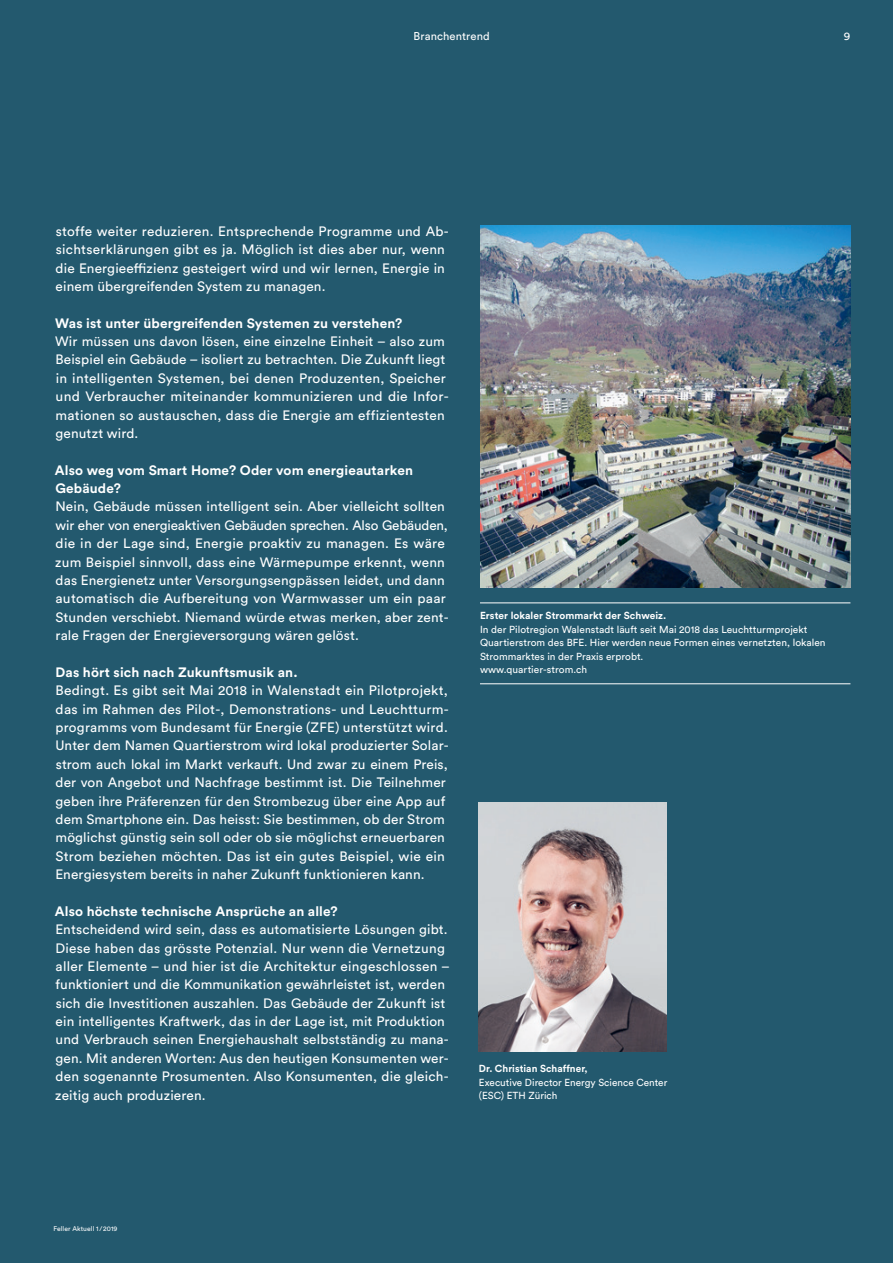
<style>
.page{position:relative;width:893px;height:1263px;background:#23596e}
.page>*{position:absolute;margin:0;border:0;box-sizing:border-box;transform-origin:0 0}
.t1{font:13.5px/18.5px "Circular Std";letter-spacing:.01em;color:#fff}
.t2{font:700 13.5px/18.5px "Circular Std";letter-spacing:.01em;color:#fff}
.t3{font:11.25px "Circular Std";letter-spacing:.01em;color:#fff}
.t4{font:10.2px/13.5px "Circular Std";letter-spacing:.005em;color:#fff}
.t5{font:700 10.2px "Circular Std";letter-spacing:.005em;color:#fff}
.t6{font:6.75px "Circular Std";letter-spacing:.01em;color:#fff}
</style>
<div class="page">
<img style="left:480px;top:226px;width:370px;height:361px">
<img style="left:479px;top:802px;width:187px;height:249px">
<hr style="left:480px;top:602px;width:370px;height:1px;background:#fff">
<hr style="left:480px;top:683px;width:370px;height:1px;background:#fff">
<p class="t3" style="left:414px;top:29px;width:78px">Branchentrend</p>
<p class="t3" style="left:844px;top:29px;width:8px">9</p>
<p class="t1" style="left:56px;top:222px;width:395px">stoffe weiter reduzieren. Entsprechende Programme und Ab&shy;sichtserklärungen gibt es ja. Möglich ist dies aber nur, wenn die Energieeffizienz gesteigert wird und wir lernen, Energie in einem übergreifenden System zu managen.</p>
<p class="t2" style="left:55px;top:313px;width:349px">Was ist unter übergreifenden Systemen zu verstehen?</p>
<p class="t1" style="left:55px;top:332px;width:395px">Wir müssen uns davon lösen, eine einzelne Einheit – also zum Beispiel ein Gebäude – isoliert zu betrachten. Die Zukunft liegt in intelligenten Systemen, bei denen Produzenten, Speicher und Verbraucher miteinander kommunizieren und die Infor&shy;mationen so austauschen, dass die Energie am effizientesten genutzt wird.</p>
<p class="t2" style="left:55px;top:460px;width:360px">Also weg vom Smart Home? Oder vom energieautarken<br>Gebäude?</p>
<p class="t1" style="left:55px;top:497px;width:395px">Nein, Gebäude müssen intelligent sein. Aber vielleicht sollten wir eher von energieaktiven Gebäuden sprechen. Also Gebäuden, die in der Lage sind, Energie proaktiv zu managen. Es wäre zum Beispiel sinnvoll, dass eine Wärmepumpe erkennt, wenn das Energienetz unter Versorgungsengpässen leidet, und dann automatisch die Aufbereitung von Warmwasser um ein paar Stunden verschiebt. Niemand würde etwas merken, aber zent&shy;rale Fragen der Energieversorgung wären gelöst.</p>
<p class="t2" style="left:56px;top:663px;width:244px">Das hört sich nach Zukunftsmusik an.</p>
<p class="t1" style="left:55px;top:681px;width:395px">Bedingt. Es gibt seit Mai 2018 in Walenstadt ein Pilotprojekt, das im Rahmen des Pilot-, Demonstrations- und Leuchtturm&shy;programms vom Bundesamt für Energie (ZFE) unterstützt wird.<br>Unter dem Namen Quartierstrom wird lokal produzierter Solar&shy;strom auch lokal im Markt verkauft. Und zwar zu einem Preis, der von Angebot und Nachfrage bestimmt ist. Die Teilnehmer geben ihre Präferenzen für den Strombezug über eine App auf dem Smartphone ein. Das heisst: Sie bestimmen, ob der Strom möglichst günstig sein soll oder ob sie möglichst erneuerbaren Strom beziehen möchten. Das ist ein gutes Beispiel, wie ein Energiesystem bereits in naher Zukunft funktionieren kann.</p>
<p class="t2" style="left:55px;top:901px;width:284px">Also höchste technische Ansprüche an alle?</p>
<p class="t1" style="left:55px;top:920px;width:396px">Entscheidend wird sein, dass es automatisierte Lösungen gibt.<br>Diese haben das grösste Potenzial. Nur wenn die Vernetzung aller Elemente – und hier ist die Architektur eingeschlossen – funktioniert und die Kommunikation gewährleistet ist, werden sich die Investitionen auszahlen. Das Gebäude der Zukunft ist ein intelligentes Kraftwerk, das in der Lage ist, mit Produktion und Verbrauch seinen Energiehaushalt selbstständig zu mana&shy;gen. Mit anderen Worten: Aus den heutigen Konsumenten wer&shy;den sogenannte Prosumenten. Also Konsumenten, die gleich&shy;zeitig auch produzieren.</p>
<p class="t5" style="left:480px;top:609px;width:188px">Erster lokaler Strommarkt der Schweiz.</p>
<p class="t4" style="left:480px;top:622px;width:347px">In der Pilotregion Walenstadt läuft seit Mai 2018 das Leuchtturmprojekt Quartierstrom des BFE. Hier werden neue Formen eines vernetzten, lokalen Strommarktes in der Praxis erprobt.<br>www.quartier-strom.ch</p>
<p class="t5" style="left:479px;top:1062px;width:110px">Dr. Christian Schaffner,</p>
<p class="t4" style="left:479px;top:1075px;width:190px">Executive Director Energy Science Center (ESC) ETH Zürich</p>
<p class="t6" style="left:54px;top:1224px;width:65px">Feller Aktuell 1 /2019</p>
</div>
